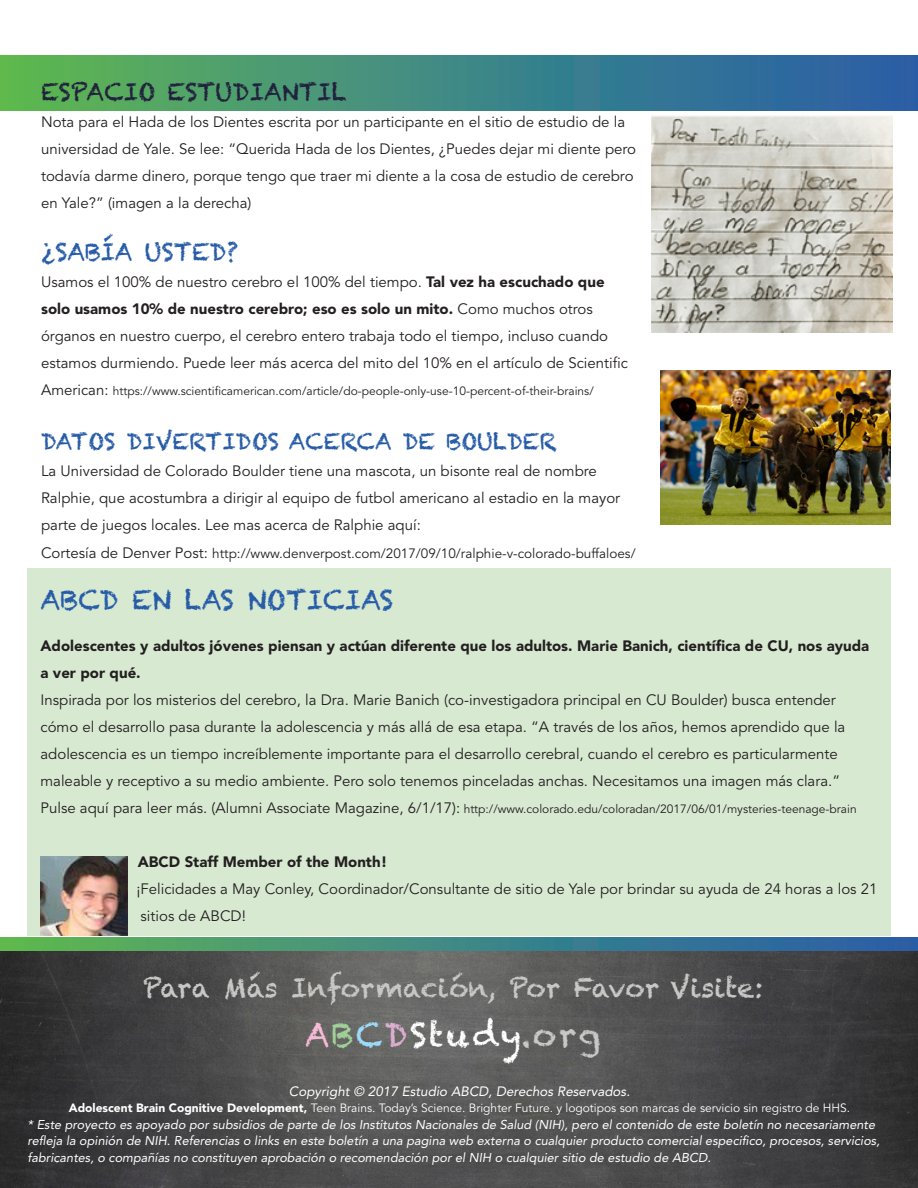
<style>
.page{position:relative;width:918px;height:1188px;background:#fff}
.page>*{position:absolute;margin:0;border:0;box-sizing:border-box;transform-origin:0 0}
.Head_-_chalk{font:33px "Chalkduster";letter-spacing:.07em;color:#fff}
.Head_-_chalk-2{font:27px "Chalkduster";color:#c8c8c7}
.Head_-_chalk-3{font:27px "Chalkduster";color:#265ba7}
.Head_-_chalk-4{font:24px "Chalkduster";color:#21213d}
.Head_-_chalk-5{font:24px "Chalkduster";color:#265ba7}
.Head_-_chalk-6{font:22.5px "Chalkduster";color:#265ba7}
.Copy{font:15px/27px "Avenir LT Std";color:#231f20}
.Head_-_chalk-7{font:15px/27px "Avenir LT Std";color:#231f20}
.Head_-_chalk-8{font:13.5px "Avenir LT Std";color:#231f20}
.Copy-2{font:italic 13.5px "Avenir LT Std";color:#fff}
.Copy-3{font:italic 12.75px/16.5px "Avenir LT Std";color:#fff}
.Copy-4{font:12px "Avenir LT Std";color:#231f20}
.Copy-5{font:12px "Avenir LT Std";color:#fff}
.s1{font-weight:900}
.s2{font-size:15px}
.s3{color:#f7bbd6}
.s4{color:#a2d099}
.s5{color:#9cdcf8}
.s6{color:#ddafd1}
.s7{color:#c8c8c7}
</style>
<div class="page">
<div style="left:0;top:56px;width:918px;height:55px;background:linear-gradient(to right,#5db755,#255cad)"></div>
<img style="left:0;top:951px;width:918px;height:237px">
<svg style="left:0;top:938px;width:918px;height:13px;background:#408981"></svg>
<div style="left:27px;top:568px;width:864px;height:368px;background:#d8e9d2"></div>
<img style="left:652px;top:116px;width:241px;height:217px">
<img style="left:660px;top:370px;width:231px;height:154px">
<img style="left:40px;top:856px;width:87px;height:80px">
<p class="Head_-_chalk-4" style="left:41px;top:77px;width:307px">ESPACIO ESTUDIANTIL</p>
<p class="Head_-_chalk-7" style="left:41px;top:108px;width:597px">Nota para el Hada de los Dientes escrita por un participante en el sitio de estudio de la universidad de Yale. Se lee: “Querida Hada de los Dientes, ¿Puedes dejar mi diente pero todavía darme dinero, porque tengo que traer mi diente a la cosa de estudio de cerebro en Yale?” (imagen a la derecha)</p>
<p class="Head_-_chalk-5" style="left:41px;top:238px;width:199px">¿SABÍA USTED?</p>
<p class="Copy" style="left:41px;top:269px;width:588px">Usamos el 100% de nuestro cerebro el 100% del tiempo. <span class="s1">Tal vez ha escuchado que solo usamos 10% de nuestro cerebro; eso es solo un mito.</span> Como muchos otros órganos en nuestro cuerpo, el cerebro entero trabaja todo el tiempo, incluso cuando estamos durmiendo. Puede leer más acerca del mito del 10% en el artículo de Scientific</p>
<p class="Copy-4" style="left:41px;top:384px;width:554px"><span class="s2">American:</span> https://www.scientificamerican.com/article/do-people-only-use-10-percent-of-their-brains/</p>
<p class="Head_-_chalk-6" style="left:41px;top:428px;width:517px">DATOS DIVERTIDOS ACERCA DE BOULDER</p>
<p class="Head_-_chalk-7" style="left:41px;top:458px;width:581px">La Universidad de Colorado Boulder tiene una mascota, un bisonte real de nombre<br>Ralphie, que acostumbra a dirigir al equipo de futbol americano al estadio en la mayor parte de juegos locales. Lee mas acerca de Ralphie aquí:</p>
<p class="Head_-_chalk-8" style="left:41px;top:545px;width:596px"><span class="s2">Cortesía de Denver Post:</span> http://www.denverpost.com/2017/09/10/ralphie-v-colorado-buffaloes/</p>
<p class="Head_-_chalk-3" style="left:40px;top:584px;width:354px">ABCD EN LAS NOTICIAS</p>
<p class="Copy" style="left:40px;top:633px;width:830px"><span class="s1">Adolescentes y adultos jóvenes piensan y actúan diferente que los adultos. Marie Banich, científica de CU, nos ayuda a ver por qué.<br></span>Inspirada por los misterios del cerebro, la Dra. Marie Banich (co-investigadora principal en CU Boulder) busca entender cómo el desarrollo pasa durante la adolescencia y más allá de esa etapa. “A través de los años, hemos aprendido que la adolescencia es un tiempo increíblemente importante para el desarrollo cerebral, cuando el cerebro es particularmente maleable y receptivo a su medio ambiente. Pero solo tenemos pinceladas anchas. Necesitamos una imagen más clara.”</p>
<p class="Copy-4" style="left:40px;top:802px;width:818px"><span class="s2">Pulse aquí para leer más. (Alumni Associate Magazine, 6/1/17):</span> http://www.colorado.edu/coloradan/2017/06/01/mysteries-teenage-brain</p>
<p class="Copy" style="left:136px;top:849px;width:743px"><span class="s1">ABCD Staff Member of the Month!<br></span>¡Felicidades a May Conley, Coordinador/Consultante de sitio de Yale por brindar su ayuda de 24 horas a los 21 sitios de ABCD!</p>
<p class="Head_-_chalk-2" style="left:143px;top:971px;width:622px">Para Más Información, Por Favor Visite:</p>
<p class="Head_-_chalk" style="left:305px;top:1015px;width:297px"><span class="s3">A</span><span class="s4">B</span><span class="s5">C</span><span class="s6">D</span>Study<span class="s7">.org</span></p>
<p class="Copy-2" style="left:289px;top:1083px;width:343px">Copyright © 2017 Estudio ABCD, Derechos Reservados.</p>
<p class="Copy-5" style="left:69px;top:1101px;width:783px"><span class="s1">Adolescent Brain Cognitive Development,</span> Teen Brains. Today’s Science. Brighter Future. y logotipos son marcas de servicio sin registro de HHS.</p>
<p class="Copy-3" style="left:28px;top:1116px;width:854px">* Este proyecto es apoyado por subsidios de parte de los Institutos Nacionales de Salud (NIH), pero el contenido de este boletín no necesariamente refleja la opinión de NIH. Referencias o links en este boletín a una pagina web externa o cualquier producto comercial especifico, procesos, servicios, fabricantes, o compañías no constituyen aprobación o recomendación por el NIH o cualquier sitio de estudio de ABCD.</p>
</div>
